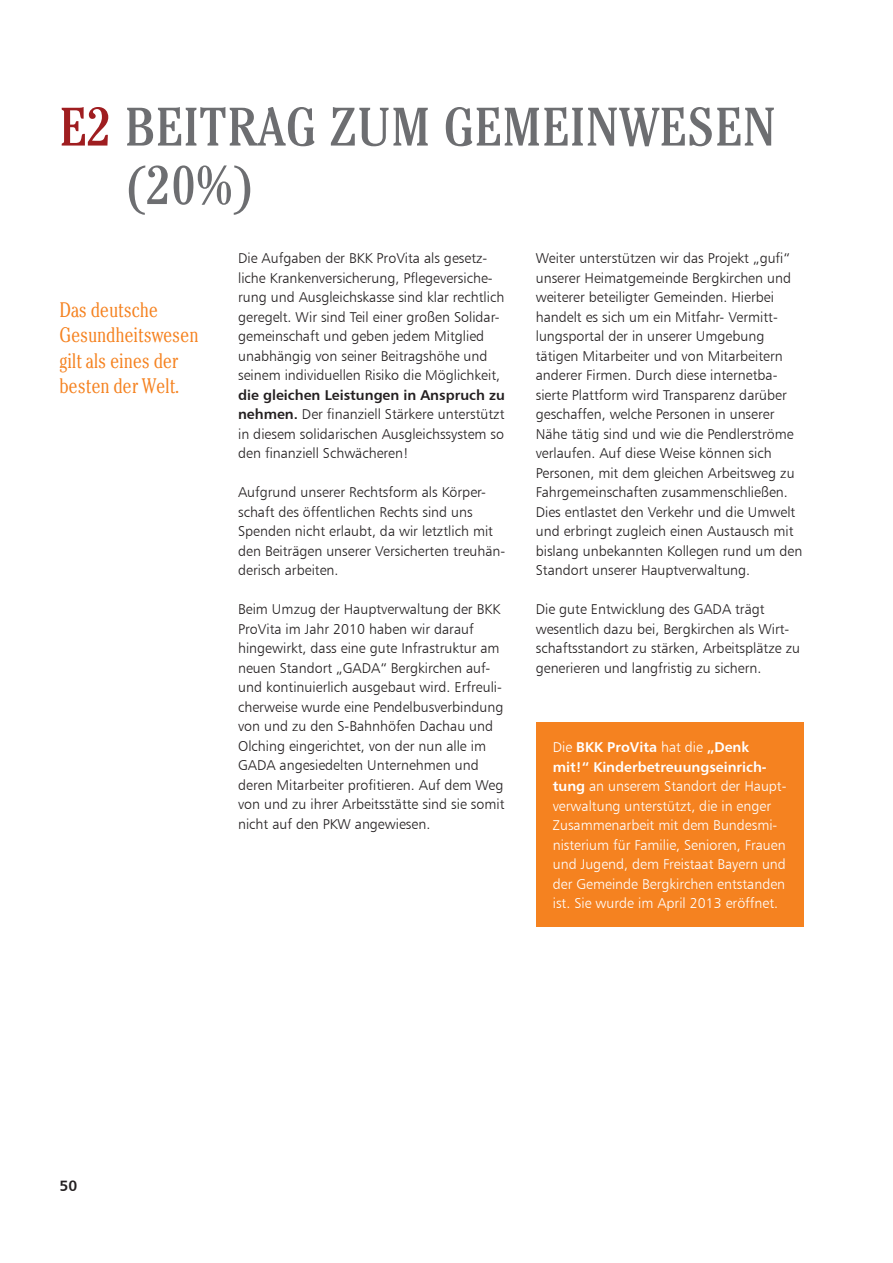
<style>
.page{position:relative;width:893px;height:1263px;background:#fff}
.page>*{position:absolute;margin:0;border:0;box-sizing:border-box;transform-origin:0 0}
.t1{font:condensed 54px/58.5px "Cheltenham Std";letter-spacing:.015em;color:#6d6e71}
.t2{font:300 condensed 21px/25.5px "Cheltenham Std";letter-spacing:-.01em;color:#f58220}
.t3{font:15px "Humanist 777 BT Bold B";color:#231f20}
.t4{font:14.25px/19.5px "Humanist 777 BT Light B";color:#231f20}
.t5{font:14.25px/19.5px "Humanist 777 BT Light B";color:#fff}
.t6{font:14.25px/19.5px "Humanist 777 BT Bold B";color:#fff}
.t7{font:14.25px "Humanist 777 BT Bold B";color:#231f20}
.s1{color:#9f1d20}
.s2{font-family:"Humanist 777 BT Bold B"}
.s3{font-family:"Humanist 777 BT Light B"}
</style>
<div class="page">
<div style="left:536px;top:723px;width:268px;height:204px;background:#f58220"></div>
<h1 class="t1" style="left:125px;top:99px;width:652px;text-indent:-65px"><span class="s1">E2</span> BEITRAG ZUM GEMEINWESEN (20%)</h1>
<h2 class="t2" style="left:60px;top:299px;width:141px">Das deutsche<br>Gesundheitswesen gilt als eines der besten der Welt.</h2>
<p class="t4" style="left:238px;top:250px;width:268px">Die Aufgaben der BKK ProVita als gesetz&shy;liche Krankenversicherung, Pflegeversiche&shy;rung und Ausgleichskasse sind klar rechtlich geregelt. Wir sind Teil einer großen Solidar&shy;gemeinschaft und geben jedem Mitglied unabhängig von seiner Beitragshöhe und seinem individuellen Risiko die Möglichkeit,</p>
<p class="t7" style="left:238px;top:389px;width:268px">die gleichen Leistungen in Anspruch zu</p>
<p class="t4" style="left:238px;top:404px;width:268px;text-align:justify"><span class="s2">nehmen.</span> Der finanziell Stärkere unterstützt in diesem solidarischen Ausgleichssystem so den finanziell Schwächeren!</p>
<p class="t4" style="left:238px;top:484px;width:269px">Aufgrund unserer Rechtsform als Körper&shy;schaft des öffentlichen Rechts sind uns Spenden nicht erlaubt, da wir letztlich mit den Beiträgen unserer Versicherten treuhän&shy;derisch arbeiten.</p>
<p class="t4" style="left:238px;top:601px;width:268px">Beim Umzug der Hauptverwaltung der BKK ProVita im Jahr 2010 haben wir darauf hingewirkt, dass eine gute Infrastruktur am neuen Standort „GADA“ Bergkirchen auf&shy;und kontinuierlich ausgebaut wird. Erfreuli&shy;cherweise wurde eine Pendelbusverbindung von und zu den S-Bahnhöfen Dachau und Olching eingerichtet, von der nun alle im GADA angesiedelten Unternehmen und deren Mitarbeiter profitieren. Auf dem Weg von und zu ihrer Arbeitsstätte sind sie somit nicht auf den PKW angewiesen.</p>
<p class="t4" style="left:536px;top:248px;width:268px">Weiter unterstützen wir das Projekt „gufi“ unserer Heimatgemeinde Bergkirchen und weiterer beteiligter Gemeinden. Hierbei handelt es sich um ein Mitfahr- Vermitt&shy;lungsportal der in unserer Umgebung tätigen Mitarbeiter und von Mitarbeitern anderer Firmen. Durch diese internetba&shy;sierte Plattform wird Transparenz darüber geschaffen, welche Personen in unserer Nähe tätig sind und wie die Pendlerströme verlaufen. Auf diese Weise können sich Personen, mit dem gleichen Arbeitsweg zu Fahrgemeinschaften zusammenschließen.<br>Dies entlastet den Verkehr und die Umwelt und erbringt zugleich einen Austausch mit bislang unbekannten Kollegen rund um den Standort unserer Hauptverwaltung.</p>
<p class="t4" style="left:536px;top:601px;width:266px">Die gute Entwicklung des GADA trägt wesentlich dazu bei, Bergkirchen als Wirt&shy;schaftsstandort zu stärken, Arbeitsplätze zu generieren und langfristig zu sichern.</p>
<p class="t6" style="left:553px;top:739px;width:215px"><span class="s3">Die</span> BKK ProVita <span class="s3">hat die</span> „Denk mit!“ Kinderbetreuungseinrich-</p>
<p class="t5" style="left:553px;top:778px;width:235px"><span class="s2">tung</span> an unserem Standort der Haupt&shy;verwaltung unterstützt, die in enger Zusammenarbeit mit dem Bundesmi&shy;nisterium für Familie, Senioren, Frauen und Jugend, dem Freistaat Bayern und der Gemeinde Bergkirchen entstanden ist. Sie wurde im April 2013 eröffnet.</p>
<p class="t3" style="left:60px;top:1179px;width:19px">50</p>
</div>
